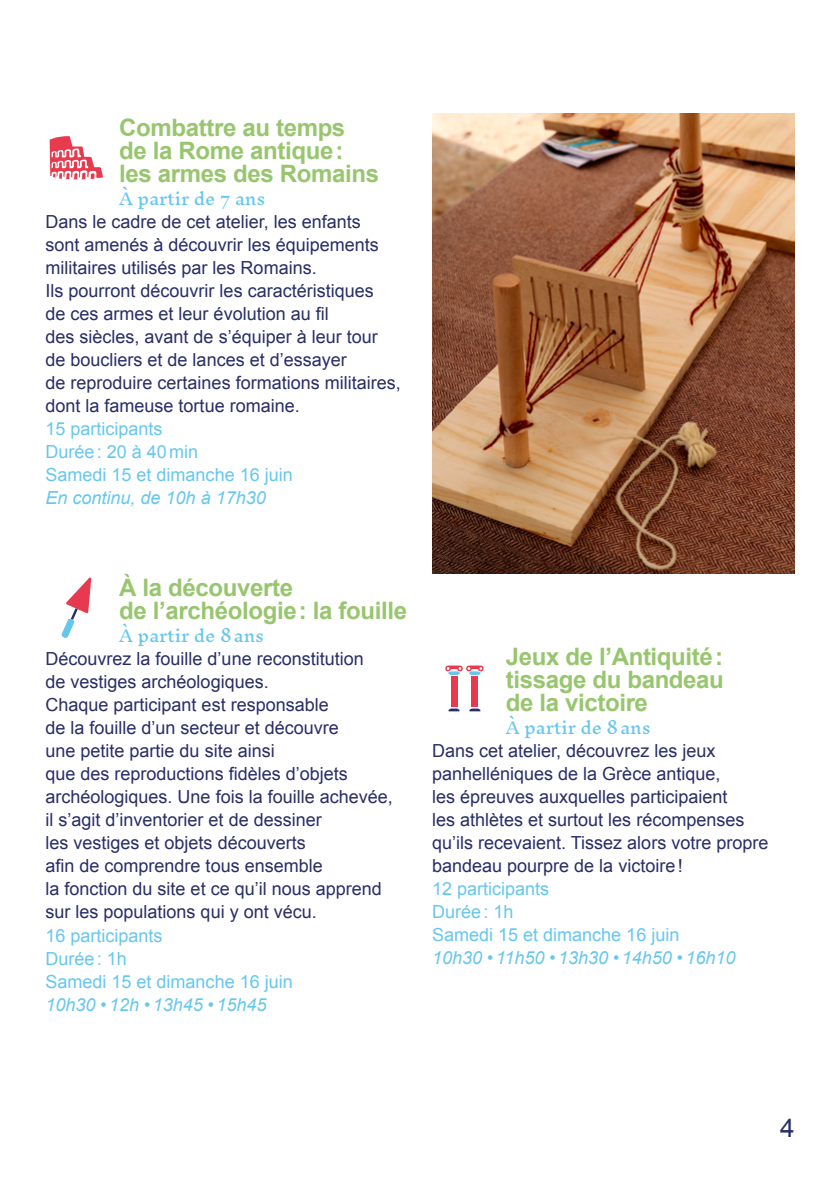
<style>
.page{position:relative;width:840px;height:1191px;background:#fff}
.page>*{position:absolute;margin:0;border:0;box-sizing:border-box;transform-origin:0 0}
.t1{font:26px "Arial";color:#282e66}
.t2{font:700 24px/23px "Arial";letter-spacing:-.015em;color:#98c66e}
.t3{font:18px/23px "Arial";color:#282e66}
.t4{font:18px/23px "Arial";color:#66c7ed}
.t5{font:italic 18px "Arial";color:#66c7ed}
.t6{font:16px "Inknut Antiqua";color:#66c7ed}
</style>
<div class="page">
<img style="left:432px;top:113px;width:362px;height:460px">
<svg style="left:61px;top:577px;width:30px;height:61px"></svg>
<div style="left:471px;top:676px;width:7px;height:31px;background:#e83a4e"></div>
<div style="left:450px;top:676px;width:7px;height:31px;background:#e83a4e"></div>
<svg style="left:448px;top:708px;width:11px;height:3px"></svg>
<svg style="left:445px;top:665px;width:38px;height:10px"></svg>
<svg style="left:469px;top:708px;width:11px;height:3px"></svg>
<svg style="left:50px;top:136px;width:53px;height:43px"></svg>
<h2 class="t2" style="left:119px;top:117px;width:261px">Combattre au temps<br>de la Rome antique: les armes des Romains</h2>
<p class="t6" style="left:119px;top:190px;width:148px">À partir de 7 ans</p>
<p class="t3" style="left:45px;top:210px;width:357px">Dans le cadre de cet atelier, les enfants<br>sont amenés à découvrir les équipements militaires utilisés par les Romains.<br>Ils pourront découvrir les caractéristiques<br>de ces armes et leur évolution au fil<br>des siècles, avant de s’équiper à leur tour de boucliers et de lances et d’essayer<br>de reproduire certaines formations militaires, dont la fameuse tortue romaine.</p>
<p class="t4" style="left:45px;top:418px;width:249px">15 participants<br>Durée: 20 à 40min<br>Samedi 15 et dimanche 16 juin</p>
<p class="t5" style="left:45px;top:486px;width:222px">En continu, de 10h à 17h30</p>
<h2 class="t2" style="left:119px;top:577px;width:289px">À la découverte<br>de l’archéologie: la fouille</h2>
<p class="t6" style="left:119px;top:627px;width:146px">À partir de 8ans</p>
<p class="t3" style="left:45px;top:647px;width:349px">Découvrez la fouille d’une reconstitution<br>de vestiges archéologiques.<br>Chaque participant est responsable<br>de la fouille d’un secteur et découvre<br>une petite partie du site ainsi<br>que des reproductions fidèles d’objets archéologiques. Une fois la fouille achevée, il s’agit d’inventorier et de dessiner<br>les vestiges et objets découverts<br>afin de comprendre tous ensemble<br>la fonction du site et ce qu’il nous apprend sur les populations qui y ont vécu.</p>
<p class="t4" style="left:45px;top:924px;width:249px">16 participants<br>Durée: 1h<br>Samedi 15 et dimanche 16 juin</p>
<p class="t5" style="left:45px;top:992px;width:222px">10h30 •12h •13h45 •15h45</p>
<h2 class="t2" style="left:505px;top:646px;width:219px;text-align:justify">Jeux de l’Antiquité: tissage du bandeau de la victoire</h2>
<p class="t6" style="left:505px;top:719px;width:146px">À partir de 8ans</p>
<p class="t3" style="left:432px;top:739px;width:338px">Dans cet atelier, découvrez les jeux panhelléniques de la Grèce antique,<br>les épreuves auxquelles participaient<br>les athlètes et surtout les récompenses qu’ils recevaient. Tissez alors votre propre bandeau pourpre de la victoire!</p>
<p class="t4" style="left:432px;top:877px;width:249px">12 participants<br>Durée: 1h<br>Samedi 15 et dimanche 16 juin</p>
<p class="t5" style="left:432px;top:946px;width:305px">10h30 •11h50 •13h30 •14h50 •16h10</p>
<h1 class="t1" style="left:779px;top:1110px;width:16px">4</h1>
</div>
